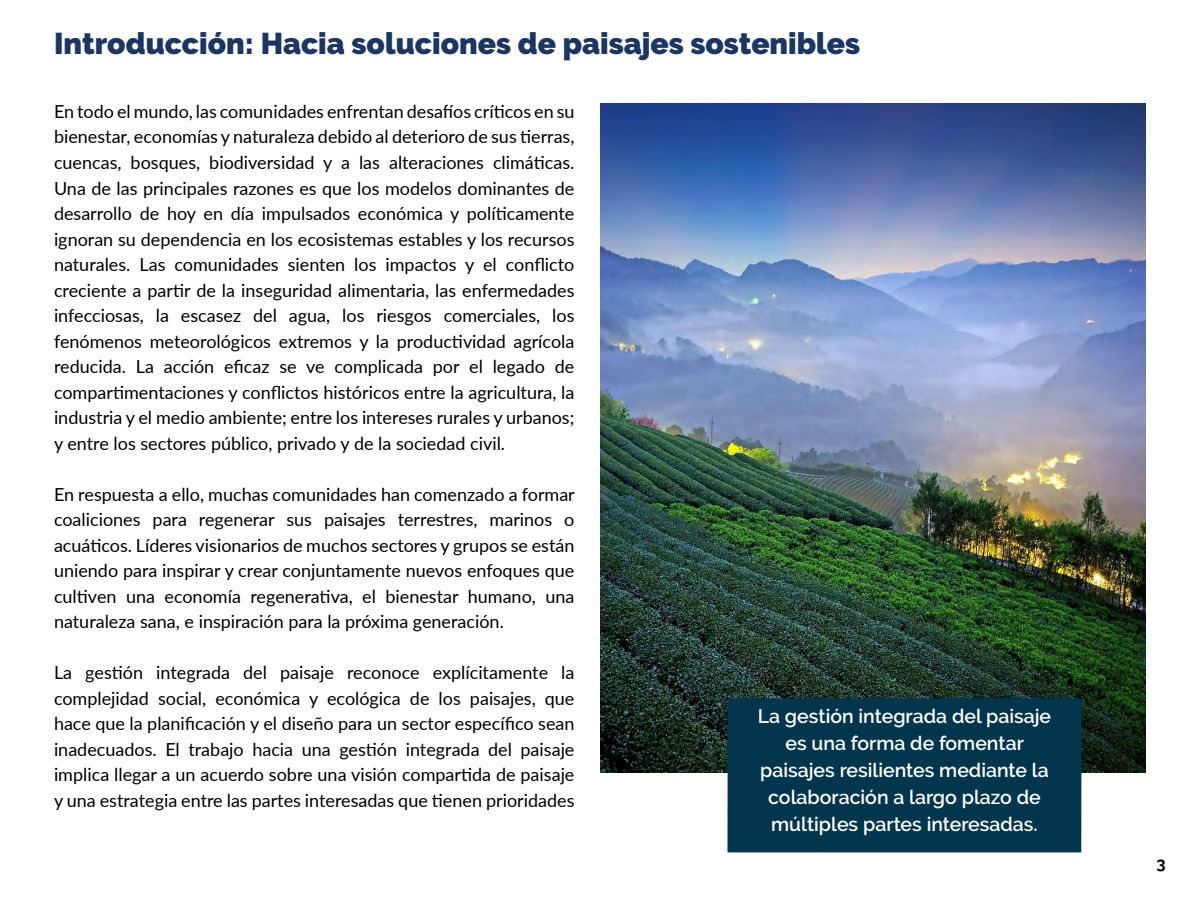
<style>
.page{position:relative;width:1200px;height:900px;background:#fff}
.page>*{position:absolute;margin:0;border:0;box-sizing:border-box;transform-origin:0 0}
.t1{font:900 30px "Raleway";color:#1c3664}
.t2{font:600 19.5px/27px "Raleway";color:#fff;text-align:center}
.t3{font:18px/25.5px "Lato";color:#000;text-align:justify}
.t4{font:700 16.5px "Raleway";color:#000}
</style>
<div class="page">
<img style="left:600px;top:104px;width:546px;height:668px">
<div style="left:728px;top:699px;width:354px;height:153px;background:#00354e"></div>
<h1 class="t1" style="left:54px;top:26px;width:808px">Introducción: Hacia soluciones de paisajes sostenibles</h1>
<p class="t3" style="left:54px;top:98px;width:522px">En todo el mundo, las comunidades enfrentan desafíos críticos en su bienestar, economías y naturaleza debido al deterioro de sus tierras, cuencas, bosques, biodiversidad y a las alteraciones climáticas.<br>Una de las principales razones es que los modelos dominantes de desarrollo de hoy en día impulsados económica y políticamente ignoran su dependencia en los ecosistemas estables y los recursos naturales. Las comunidades sienten los impactos y el conflicto creciente a partir de la inseguridad alimentaria, las enfermedades infecciosas, la escasez del agua, los riesgos comerciales, los fenómenos meteorológicos extremos y la productividad agrícola reducida. La acción eficaz se ve complicada por el legado de compartimentaciones y conflictos históricos entre la agricultura, la industria y el medio ambiente; entre los intereses rurales y urbanos; y entre los sectores público, privado y de la sociedad civil.</p>
<p class="t3" style="left:54px;top:481px;width:522px">En respuesta a ello, muchas comunidades han comenzado a formar coaliciones para regenerar sus paisajes terrestres, marinos o acuáticos. Líderes visionarios de muchos sectores y grupos se están uniendo para inspirar y crear conjuntamente nuevos enfoques que cultiven una economía regenerativa, el bienestar humano, una naturaleza sana, e inspiración para la próxima generación.</p>
<p class="t3" style="left:54px;top:659px;width:522px">La gestión integrada del paisaje reconoce explícitamente la complejidad social, económica y ecológica de los paisajes, que hace que la planificación y el diseño para un sector específico sean inadecuados. El trabajo hacia una gestión integrada del paisaje implica llegar a un acuerdo sobre una visión compartida de paisaje y una estrategia entre las partes interesadas que tienen prioridades</p>
<p class="t2" style="left:758px;top:703px;width:295px">La gestión integrada del paisaje es una forma de fomentar paisajes resilientes mediante la colaboración a largo plazo de múltiples partes interesadas.</p>
<p class="t4" style="left:1156px;top:854px;width:11px">3</p>
</div>
